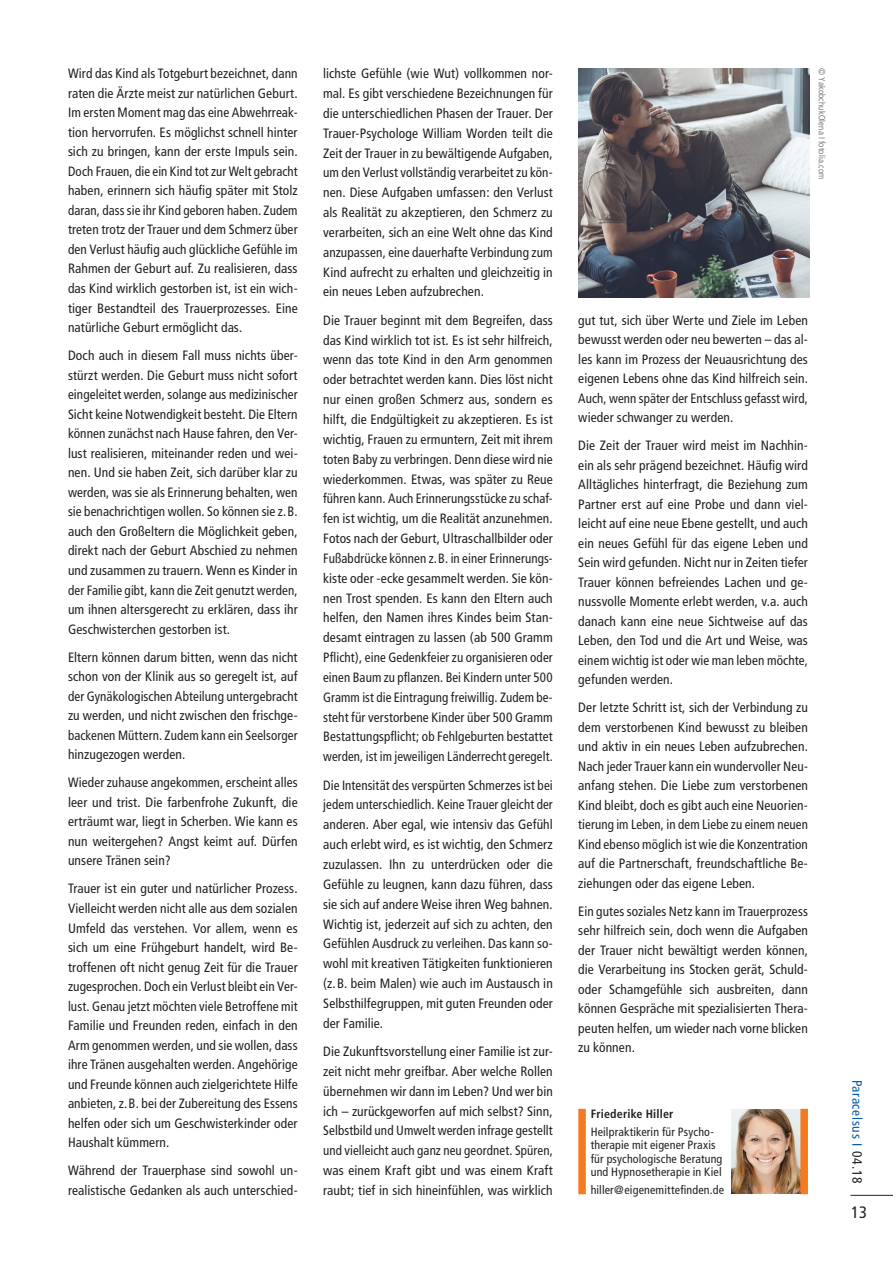
<style>
.page{position:relative;width:893px;height:1263px;background:#fff}
.page>*{position:absolute;margin:0;border:0;box-sizing:border-box;transform-origin:0 0}
.t1{font:condensed 16.5px "Frutiger";color:#231f20}
.t2{font:condensed 13.5px/19.5px "Frutiger";letter-spacing:.01em;color:#231f20;text-align:justify}
.t3{font:condensed 13.5px "Frutiger";letter-spacing:.05em;color:#015aaa}
.t4{font:condensed 12px/13.5px "Frutiger";letter-spacing:.01em;color:#231f20}
.t5{font:700 condensed 12px "Frutiger";letter-spacing:.015em;color:#231f20}
.t6{font:300 condensed 9px "Frutiger";letter-spacing:.02em;color:#57585a}
.s1{color:#231f20}
</style>
<div class="page">
<hr style="left:850px;top:1195px;width:43px;height:1px;background:#231f20">
<img style="left:578px;top:68px;width:231px;height:230px">
<img style="left:731px;top:1110px;width:69px;height:84px">
<div style="left:578px;top:1109px;width:8px;height:85px;background:#f47921"></div>
<div style="left:800px;top:1109px;width:8px;height:85px;background:#f47921"></div>
<p class="t2" style="left:68px;top:64px;width:231px">Wird das Kind als Totgeburt bezeichnet, dann raten die Ärzte meist zur natürlichen Geburt.<br>Im ersten Moment mag das eine Abwehrreak&shy;tion hervorrufen. Es möglichst schnell hinter sich zu bringen, kann der erste Impuls sein.<br>Doch Frauen, die ein Kind tot zur Welt gebracht haben, erinnern sich häufig später mit Stolz daran, dass sie ihr Kind geboren haben. Zudem treten trotz der Trauer und dem Schmerz über den Verlust häufig auch glückliche Gefühle im Rahmen der Geburt auf. Zu realisieren, dass das Kind wirklich gestorben ist, ist ein wich&shy;tiger Bestandteil des Trauerprozesses. Eine natürliche Geburt ermöglicht das.</p>
<p class="t2" style="left:68px;top:346px;width:231px">Doch auch in diesem Fall muss nichts über&shy;stürzt werden. Die Geburt muss nicht sofort eingeleitet werden, solange aus medizinischer Sicht keine Notwendigkeit besteht. Die Eltern können zunächst nach Hause fahren, den Ver&shy;lust realisieren, miteinander reden und wei&shy;nen. Und sie haben Zeit, sich darüber klar zu werden, was sie als Erinnerung behalten, wen sie benachrichtigen wollen. So können sie z.B. auch den Großeltern die Möglichkeit geben, direkt nach der Geburt Abschied zu nehmen und zusammen zu trauern. Wenn es Kinder in der Familie gibt, kann die Zeit genutzt werden, um ihnen altersgerecht zu erklären, dass ihr Geschwisterchen gestorben ist.</p>
<p class="t2" style="left:68px;top:647px;width:231px">Eltern können darum bitten, wenn das nicht schon von der Klinik aus so geregelt ist, auf der Gynäkologischen Abteilung untergebracht zu werden, und nicht zwischen den frischge&shy;backenen Müttern. Zudem kann ein Seelsorger hinzugezogen werden.</p>
<p class="t2" style="left:68px;top:773px;width:231px">Wieder zuhause angekommen, erscheint alles leer und trist. Die farbenfrohe Zukunft, die erträumt war, liegt in Scherben. Wie kann es nun weitergehen? Angst keimt auf. Dürfen unsere Tränen sein?</p>
<p class="t2" style="left:68px;top:879px;width:231px">Trauer ist ein guter und natürlicher Prozess.<br>Vielleicht werden nicht alle aus dem sozialen Umfeld das verstehen. Vor allem, wenn es sich um eine Frühgeburt handelt, wird Be&shy;troffenen oft nicht genug Zeit für die Trauer zugesprochen. Doch ein Verlust bleibt ein Ver&shy;lust. Genau jetzt möchten viele Betroffene mit Familie und Freunden reden, einfach in den Arm genommen werden, und sie wollen, dass ihre Tränen ausgehalten werden. Angehörige und Freunde können auch zielgerichtete Hilfe anbieten, z.B. bei der Zubereitung des Essens helfen oder sich um Geschwisterkinder oder Haushalt kümmern.</p>
<p class="t2" style="left:68px;top:1161px;width:231px">Während der Trauerphase sind sowohl un&shy;realistische Gedanken als auch unterschied-</p>
<p class="t2" style="left:323px;top:64px;width:231px">lichste Gefühle (wie Wut) vollkommen nor&shy;mal. Es gibt verschiedene Bezeichnungen für die unterschiedlichen Phasen der Trauer. Der Trauer-Psychologe William Worden teilt die Zeit der Trauer in zu bewältigende Aufgaben, um den Verlust vollständig verarbeitet zu kön&shy;nen. Diese Aufgaben umfassen: den Verlust als Realität zu akzeptieren, den Schmerz zu verarbeiten, sich an eine Welt ohne das Kind anzupassen, eine dauerhafte Verbindung zum Kind aufrecht zu erhalten und gleichzeitig in ein neues Leben aufzubrechen.</p>
<p class="t2" style="left:323px;top:310px;width:231px">Die Trauer beginnt mit dem Begreifen, dass das Kind wirklich tot ist. Es ist sehr hilfreich, wenn das tote Kind in den Arm genommen oder betrachtet werden kann. Dies löst nicht nur einen großen Schmerz aus, sondern es hilft, die Endgültigkeit zu akzeptieren. Es ist wichtig, Frauen zu ermuntern, Zeit mit ihrem toten Baby zu verbringen. Denn diese wird nie wiederkommen. Etwas, was später zu Reue führen kann. Auch Erinnerungsstücke zu schaf&shy;fen ist wichtig, um die Realität anzunehmen.<br>Fotos nach der Geburt, Ultraschallbilder oder Fußabdrücke können z.B. in einer Erinnerungs&shy;kiste oder -ecke gesammelt werden. Sie kön&shy;nen Trost spenden. Es kann den Eltern auch helfen, den Namen ihres Kindes beim Stan&shy;desamt eintragen zu lassen (ab 500 Gramm Pflicht), eine Gedenkfeier zu organisieren oder einen Baum zu pflanzen. Bei Kindern unter 500<br>Gramm ist die Eintragung freiwillig. Zudem be&shy;steht für verstorbene Kinder über 500 Gramm Bestattungspflicht; ob Fehlgeburten bestattet werden, ist im jeweiligen Länderrecht geregelt.</p>
<p class="t2" style="left:323px;top:775px;width:231px">Die Intensität des verspürten Schmerzes ist bei jedem unterschiedlich. Keine Trauer gleicht der anderen. Aber egal, wie intensiv das Gefühl auch erlebt wird, es ist wichtig, den Schmerz zuzulassen. Ihn zu unterdrücken oder die Gefühle zu leugnen, kann dazu führen, dass sie sich auf andere Weise ihren Weg bahnen.<br>Wichtig ist, jederzeit auf sich zu achten, den Gefühlen Ausdruck zu verleihen. Das kann so&shy;wohl mit kreativen Tätigkeiten funktionieren (z.B. beim Malen) wie auch im Austausch in Selbsthilfegruppen, mit guten Freunden oder der Familie.</p>
<p class="t2" style="left:323px;top:1041px;width:231px">Die Zukunftsvorstellung einer Familie ist zur&shy;zeit nicht mehr greifbar. Aber welche Rollen übernehmen wir dann im Leben? Und wer bin ich – zurückgeworfen auf mich selbst? Sinn, Selbstbild und Umwelt werden infrage gestellt und vielleicht auch ganz neu geordnet. Spüren, was einem Kraft gibt und was einem Kraft raubt; tief in sich hineinfühlen, was wirklich</p>
<p class="t6" style="left:827px;top:68px;width:113px;rotate:90deg">© YakobchukOlena I fotolia.com</p>
<p class="t2" style="left:578px;top:310px;width:231px">gut tut, sich über Werte und Ziele im Leben bewusst werden oder neu bewerten – das al&shy;les kann im Prozess der Neuausrichtung des eigenen Lebens ohne das Kind hilfreich sein.<br>Auch, wenn später der Entschluss gefasst wird, wieder schwanger zu werden.</p>
<p class="t2" style="left:578px;top:436px;width:231px">Die Zeit der Trauer wird meist im Nachhin&shy;ein als sehr prägend bezeichnet. Häufig wird Alltägliches hinterfragt, die Beziehung zum Partner erst auf eine Probe und dann viel&shy;leicht auf eine neue Ebene gestellt, und auch ein neues Gefühl für das eigene Leben und Sein wird gefunden. Nicht nur in Zeiten tiefer Trauer können befreiendes Lachen und ge&shy;nussvolle Momente erlebt werden, v.a. auch danach kann eine neue Sichtweise auf das Leben, den Tod und die Art und Weise, was einem wichtig ist oder wie man leben möchte, gefunden werden.</p>
<p class="t2" style="left:578px;top:698px;width:231px">Der letzte Schritt ist, sich der Verbindung zu dem verstorbenen Kind bewusst zu bleiben und aktiv in ein neues Leben aufzubrechen.<br>Nach jeder Trauer kann ein wundervoller Neu&shy;anfang stehen. Die Liebe zum verstorbenen Kind bleibt, doch es gibt auch eine Neuorien&shy;tierung im Leben, in dem Liebe zu einem neuen Kind ebenso möglich ist wie die Konzentration auf die Partnerschaft, freundschaftliche Be&shy;ziehungen oder das eigene Leben.</p>
<p class="t2" style="left:578px;top:901px;width:231px">Ein gutes soziales Netz kann im Trauerprozess sehr hilfreich sein, doch wenn die Aufgaben der Trauer nicht bewältigt werden können, die Verarbeitung ins Stocken gerät, Schuld&shy;oder Schamgefühle sich ausbreiten, dann können Gespräche mit spezialisierten Thera&shy;peuten helfen, um wieder nach vorne blicken zu können.</p>
<p class="t5" style="left:591px;top:1106px;width:84px">Friederike Hiller</p>
<p class="t4" style="left:591px;top:1125px;width:133px">Heilpraktikerin für Psycho&shy;therapie mit eigener Praxis für psychologische Beratung und Hypnosetherapie in Kiel</p>
<p class="t4" style="left:591px;top:1183px;width:135px">hiller@eigenemittefinden.de</p>
<p class="t3" style="left:865px;top:1079px;width:106px;rotate:90deg">Paracelsus I <span class="s1">04.18</span></p>
<p class="t1" style="left:851px;top:1202px;width:17px">13</p>
</div>
